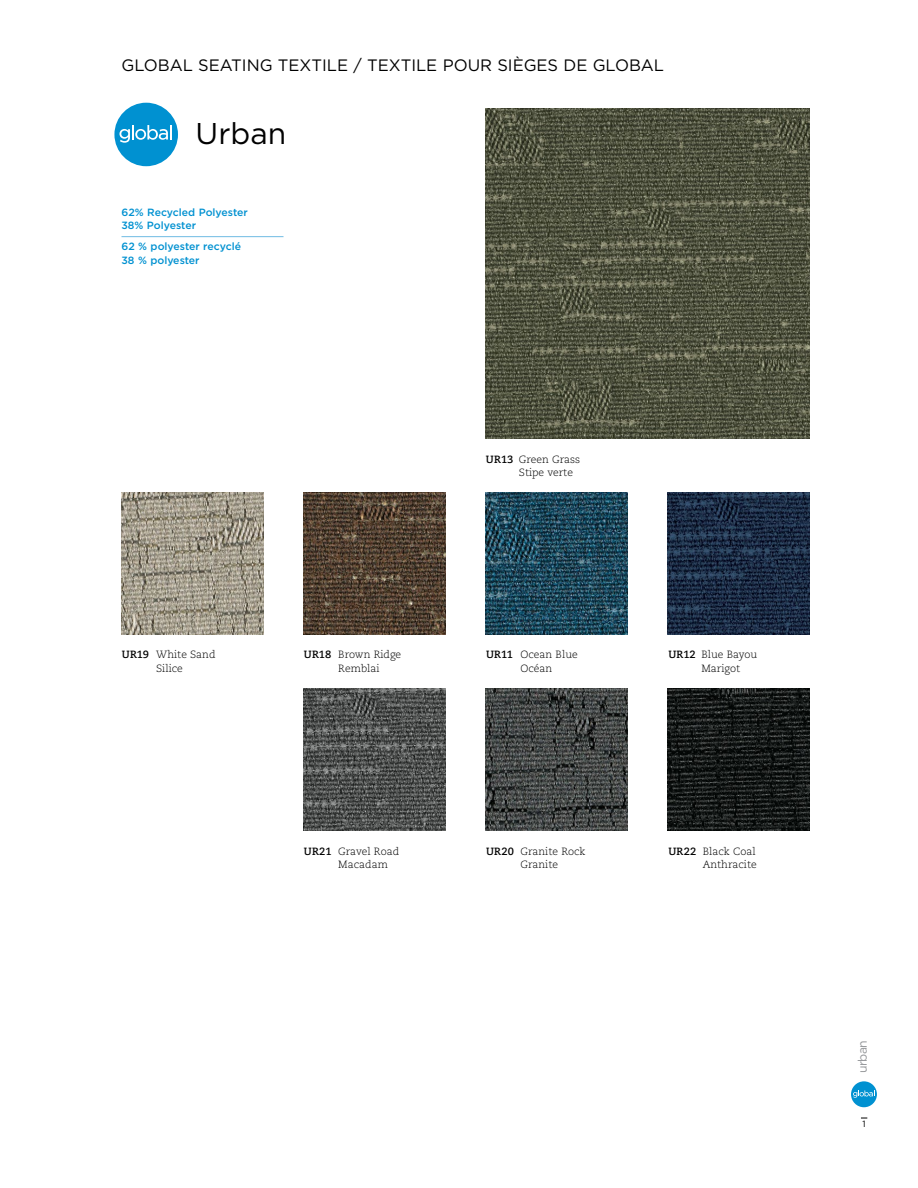
<style>
.page{position:relative;width:918px;height:1188px;background:#fff}
.page>*{position:absolute;margin:0;border:0;box-sizing:border-box;transform-origin:0 0}
.t1{font:30px "Gotham";color:#000}
.t2{font:16.5px "Gotham";letter-spacing:-.005em;color:#000}
.t3{font:12.3px "Gotham";letter-spacing:-.05em;color:#939598}
.t4{font:300 10.5px/13.5px "Caecilia LT Std";color:#000}
.t5{font:500 10.5px/13.5px "Gotham";color:#0091d1}
.t6{font:9px "Gotham";color:#000}
.s1{font-weight:700}
</style>
<div class="page">
<div style="left:851px;top:1081px;width:26px;height:26px;background:#0091d1;border-radius:50%"></div>
<svg style="left:853px;top:1090px;width:22px;height:8px"></svg>
<div style="left:114px;top:103px;width:64px;height:63px;background:#0091d1;border-radius:50%"></div>
<svg style="left:119px;top:125px;width:53px;height:18px"></svg>
<img style="left:486px;top:108px;width:324px;height:331px">
<img style="left:668px;top:493px;width:142px;height:141px">
<img style="left:486px;top:493px;width:141px;height:141px">
<img style="left:303px;top:493px;width:142px;height:142px">
<img style="left:668px;top:689px;width:142px;height:141px">
<img style="left:303px;top:689px;width:142px;height:141px">
<img style="left:486px;top:689px;width:141px;height:141px">
<img style="left:121px;top:493px;width:142px;height:142px">
<hr style="left:122px;top:236px;width:162px;height:1px;background:#6fbbe3">
<h2 class="t2" style="left:122px;top:54px;width:544px">GLOBAL SEATING TEXTILE / TEXTILE POUR SIÈGES DE GLOBAL</h2>
<h1 class="t1" style="left:196px;top:114px;width:92px">Urban</h1>
<p class="t5" style="left:121px;top:205px;width:128px">62% Recycled Polyester<br>38% Polyester</p>
<p class="t5" style="left:121px;top:240px;width:121px">62 % polyester recyclé<br>38 % polyester</p>
<p class="t4" style="left:122px;top:648px;width:95px;text-align:center"><span class="s1">UR19</span> White Sand<br>Silice</p>
<p class="t4" style="left:338px;top:648px;width:64px;text-indent:-34px"><span class="s1">UR18</span> Brown Ridge<br>Remblai</p>
<p class="t4" style="left:519px;top:453px;width:63px;text-indent:-33px"><span class="s1">UR13</span> Green Grass<br>Stipe verte</p>
<p class="t4" style="left:521px;top:648px;width:59px;text-indent:-34px"><span class="s1">UR11</span> Ocean Blue<br>Océan</p>
<p class="t4" style="left:701px;top:648px;width:58px;text-indent:-33px"><span class="s1">UR12</span> Blue Bayou<br>Marigot</p>
<p class="t4" style="left:521px;top:844px;width:66px;text-indent:-35px"><span class="s1">UR20</span> Granite Rock<br>Granite</p>
<p class="t4" style="left:338px;top:844px;width:62px;text-indent:-35px"><span class="s1">UR21</span> Gravel Road<br>Macadam</p>
<p class="t4" style="left:668px;top:844px;width:90px;text-align:right"><span class="s1">UR22</span> Black Coal<br>Anthracite</p>
<p class="t3" style="left:854px;top:1073px;width:34px;rotate:-90deg">urban</p>
<p class="t6" style="left:862px;top:1119px;width:5px">1</p>
</div>
